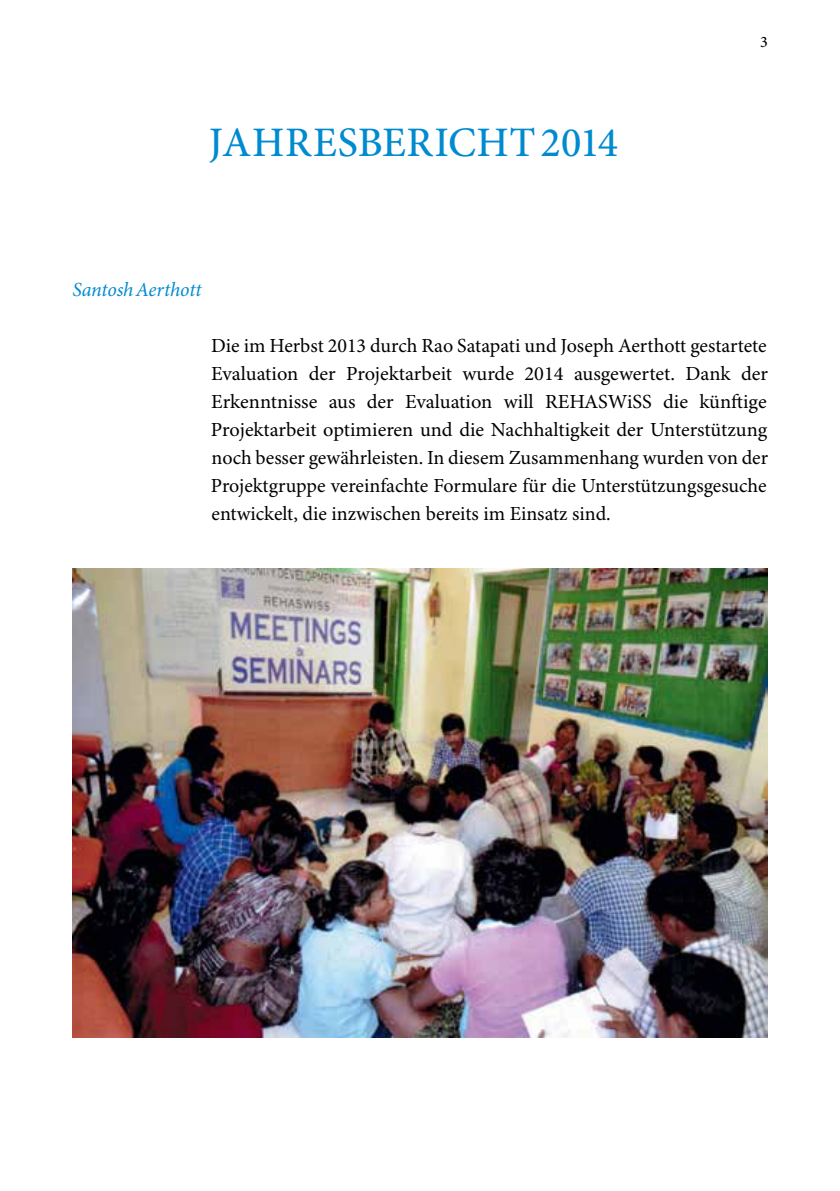
<style>
.page{position:relative;width:840px;height:1191px;background:#fff}
.page>*{position:absolute;margin:0;border:0;box-sizing:border-box;transform-origin:0 0}
.t1{font:500 42px "Minion Pro";letter-spacing:.01em;color:#008ad0}
.t2{font:20px/28px "Minion Pro";color:#000;text-align:justify}
.t3{font:italic 20px "Minion Pro";letter-spacing:-.01em;color:#008ad0}
.t4{font:500 16px "Minion Pro";color:#000}
</style>
<div class="page">
<img style="left:72px;top:569px;width:695px;height:468px">
<h1 class="t1" style="left:209px;top:114px;width:410px">JAHRESBERICHT 2014</h1>
<p class="t3" style="left:72px;top:276px;width:131px">Santosh Aerthott</p>
<p class="t4" style="left:759px;top:32px;width:9px">3</p>
<p class="t2" style="left:211px;top:332px;width:558px">Die im Herbst 2013 durch Rao Satapati und Joseph Aerthott gestartete Evaluation der Projektarbeit wurde 2014 ausgewertet. Dank der Erkenntnisse aus der Evaluation will REHASWiSS die künftige Projektarbeit optimieren und die Nachhaltigkeit der Unterstützung noch besser gewährleisten. In diesem Zusammenhang wurden von der Projektgruppe vereinfachte Formulare für die Unterstützungsgesuche entwickelt, die inzwischen bereits im Einsatz sind.</p>
</div>
